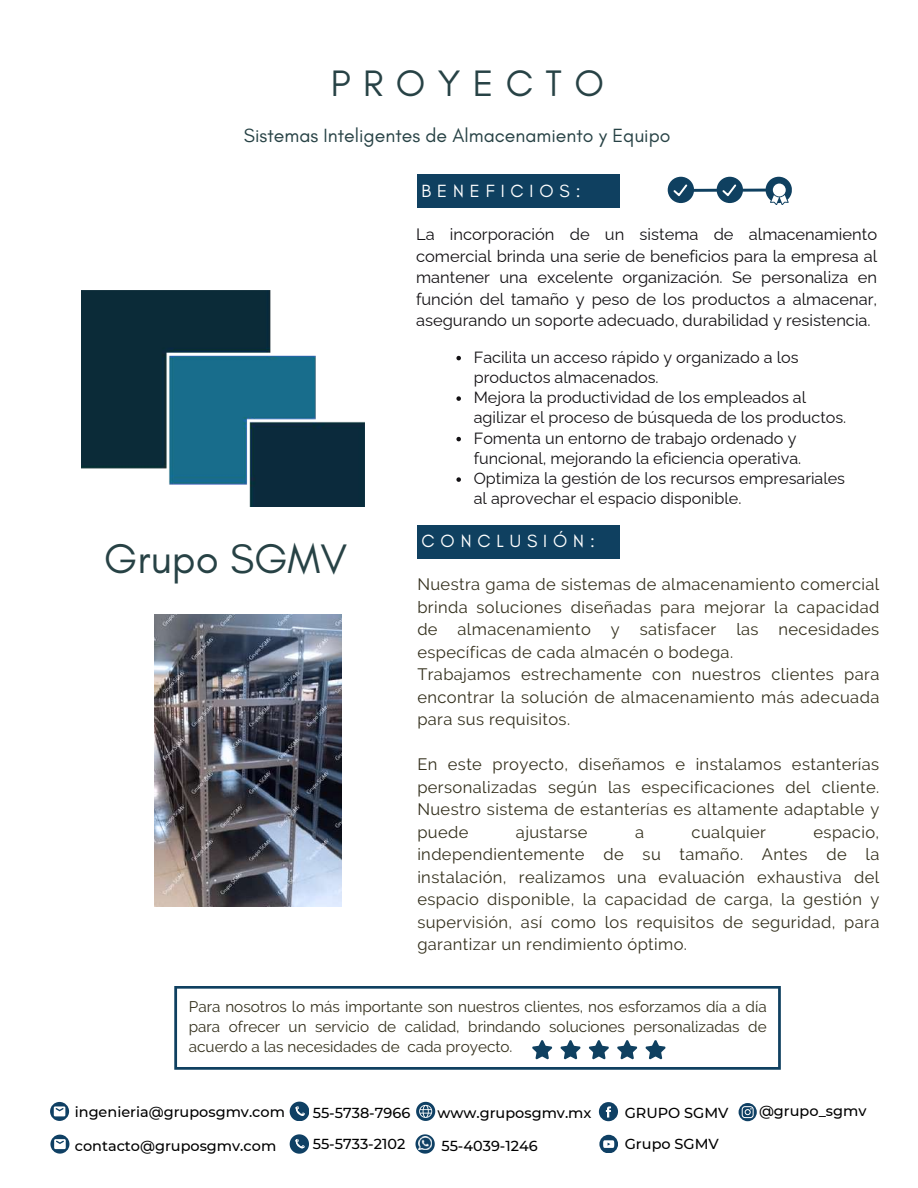
<style>
.page{position:relative;width:918px;height:1188px;background:#fff}
.page>*{position:absolute;margin:0;border:0;box-sizing:border-box;transform-origin:0 0}
.t1{font:42px "Glacial Indifference";color:#274245}
.t2{font:37.5px "Glacial Indifference";letter-spacing:.33em;color:#274245}
.t3{font:19.5px "Glacial Indifference";color:#274245}
.t4{font:18px "Glacial Indifference";letter-spacing:.33em;color:#fff}
.t5{font:16.5px/22.5px "Raleway";letter-spacing:.025em;color:#34301d;text-align:justify}
.t6{font:16.5px/21.3px "Raleway";color:#131114;text-align:justify}
.t7{font:16.2px/20.2px "Raleway";color:#131114}
.t8{font:15.3px/20.4px "Raleway";color:#34301d;text-align:justify}
.t9{font:500 14.4px "Montserrat";color:#000}
</style>
<div class="page">
<div style="left:417px;top:175px;width:202px;height:33px;background:#0f4060"></div>
<img style="left:82px;top:290px;width:282px;height:216px">
<svg style="left:174px;top:986px;width:607px;height:84px"></svg>
<svg style="left:532px;top:1040px;width:21px;height:20px"></svg>
<svg style="left:560px;top:1040px;width:21px;height:20px"></svg>
<svg style="left:589px;top:1040px;width:20px;height:20px"></svg>
<svg style="left:617px;top:1040px;width:21px;height:20px"></svg>
<svg style="left:645px;top:1040px;width:21px;height:20px"></svg>
<img style="left:154px;top:614px;width:188px;height:293px">
<svg style="left:668px;top:177px;width:124px;height:28px"></svg>
<div style="left:417px;top:525px;width:202px;height:33px;background:#0f4060"></div>
<svg style="left:456px;top:356px;width:5px;height:4px"></svg>
<svg style="left:456px;top:396px;width:5px;height:5px"></svg>
<svg style="left:456px;top:437px;width:5px;height:4px"></svg>
<svg style="left:456px;top:477px;width:5px;height:5px"></svg>
<svg style="left:50px;top:1102px;width:19px;height:19px"></svg>
<svg style="left:50px;top:1135px;width:19px;height:19px"></svg>
<svg style="left:599px;top:1102px;width:19px;height:19px"></svg>
<svg style="left:599px;top:1135px;width:19px;height:18px"></svg>
<svg style="left:416px;top:1102px;width:19px;height:19px"></svg>
<svg style="left:415px;top:1134px;width:20px;height:20px"></svg>
<svg style="left:290px;top:1102px;width:19px;height:19px"></svg>
<svg style="left:739px;top:1103px;width:18px;height:18px"></svg>
<svg style="left:290px;top:1134px;width:19px;height:20px"></svg>
<h2 class="t2" style="left:331px;top:61px;width:275px">PROYECTO</h2>
<p class="t3" style="left:244px;top:124px;width:428px">Sistemas Inteligentes de Almacenamiento y Equipo</p>
<p class="t4" style="left:422px;top:180px;width:161px">BENEFICIOS:</p>
<p class="t6" style="left:416px;top:224px;width:463px">La incorporación de un sistema de almacenamiento comercial brinda una serie de beneficios para la empresa al mantener una excelente organización. Se personaliza en función del tamaño y peso de los productos a almacenar, asegurando un soporte adecuado, durabilidad y resistencia.</p>
<h1 class="t1" style="left:104px;top:534px;width:244px">Grupo SGMV</h1>
<p class="t7" style="left:474px;top:347px;width:374px">Facilita un acceso rápido y organizado a los productos almacenados.<br>Mejora la productividad de los empleados al agilizar el proceso de búsqueda de los productos.<br>Fomenta un entorno de trabajo ordenado y funcional, mejorando la eficiencia operativa.<br>Optimiza la gestión de los recursos empresariales al aprovechar el espacio disponible.</p>
<p class="t4" style="left:422px;top:530px;width:175px">CONCLUSIÓN:</p>
<p class="t5" style="left:417px;top:573px;width:464px;text-align:left">Nuestra gama de sistemas de almacenamiento comercial brinda soluciones diseñadas para mejorar la capacidad de almacenamiento y satisfacer las necesidades específicas de cada almacén o bodega.<br>Trabajamos estrechamente con nuestros clientes para encontrar la solución de almacenamiento más adecuada para sus requisitos.</p>
<p class="t5" style="left:417px;top:753px;width:464px">En este proyecto, diseñamos e instalamos estanterías personalizadas según las especificaciones del cliente.<br>Nuestro sistema de estanterías es altamente adaptable y puede</p>
<p class="t5" style="left:417px;top:821px;width:464px;text-indent:396px">espacio, independientemente de su tamaño. Antes de la instalación, realizamos una evaluación exhaustiva del espacio disponible, la capacidad de carga, la gestión y supervisión, así como los requisitos de seguridad, para garantizar un rendimiento óptimo.</p>
<p class="t5" style="left:516px;top:821px;width:73px">ajustarse</p>
<p class="t5" style="left:635px;top:821px;width:10px">a</p>
<p class="t5" style="left:692px;top:821px;width:76px">cualquier</p>
<p class="t8" style="left:189px;top:996px;width:579px">Para nosotros lo más importante son nuestros clientes, nos esforzamos día a día para ofrecer un servicio de calidad, brindando soluciones personalizadas de acuerdo a las necesidades de cada proyecto.</p>
<p class="t9" style="left:75px;top:1103px;width:212px">ingenieria@gruposgmv.com</p>
<p class="t9" style="left:75px;top:1137px;width:203px">contacto@gruposgmv.com</p>
<p class="t9" style="left:625px;top:1136px;width:95px">Grupo SGMV</p>
<p class="t9" style="left:438px;top:1104px;width:156px">www.gruposgmv.mx</p>
<p class="t9" style="left:625px;top:1104px;width:105px">GRUPO SGMV</p>
<p class="t9" style="left:313px;top:1104px;width:99px">55-5738-7966</p>
<p class="t9" style="left:313px;top:1135px;width:94px">55-5733-2102</p>
<p class="t9" style="left:441px;top:1137px;width:98px">55-4039-1246</p>
<p class="t9" style="left:759px;top:1102px;width:109px">@grupo_sgmv</p>
</div>
